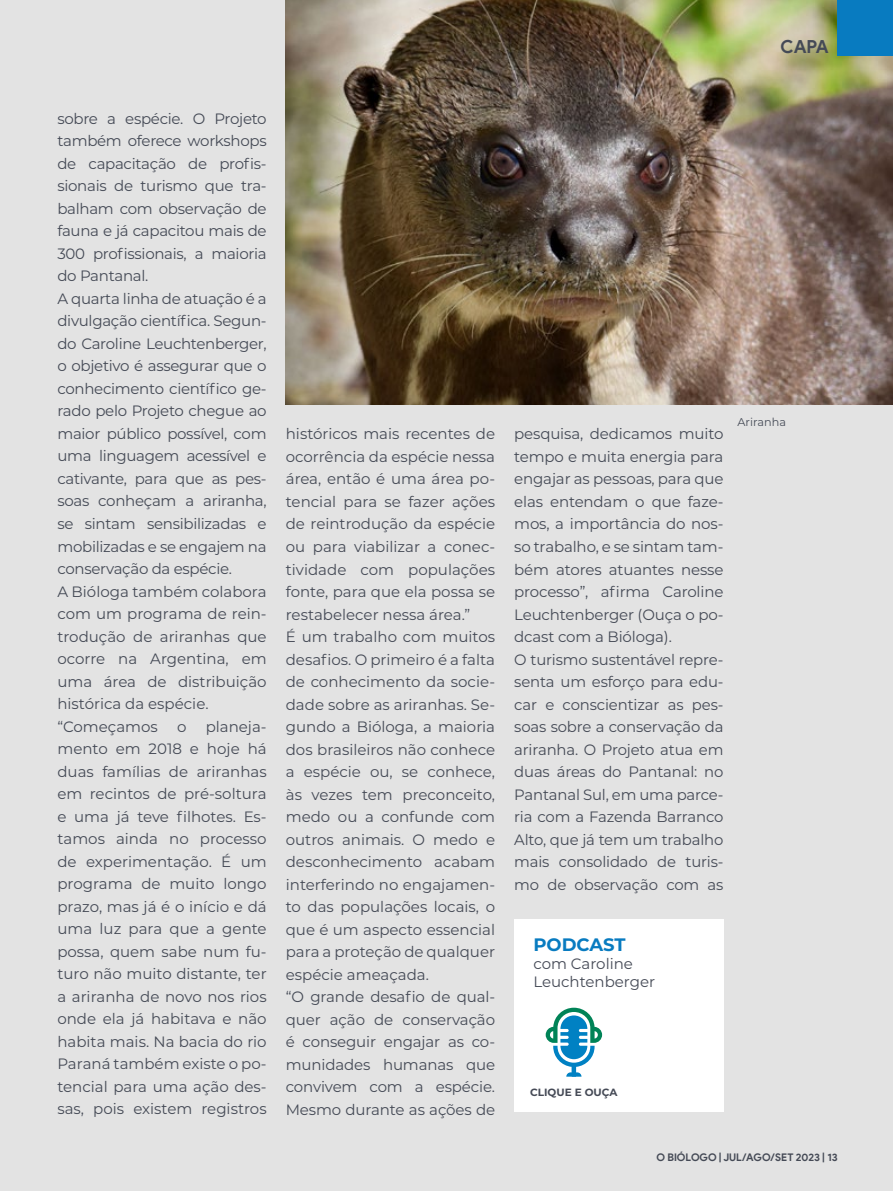
<style>
.page{position:relative;width:893px;height:1191px;background:#e3e3e3}
.page>*{position:absolute;margin:0;border:0;box-sizing:border-box;transform-origin:0 0}
.t1{font:700 18px "Montserrat";color:#087bc0}
.t2{font:700 18px "Product Sans";color:#454a56}
.t3{font:15px/22.5px "Montserrat";letter-spacing:-.01em;color:#454a56}
.t4{font:11.25px "Montserrat";color:#454a56}
.t5{font:700 10.5px "Product Sans";color:#454a56}
.t6{font:700 10.5px "Montserrat";color:#454a56}
</style>
<div class="page">
<img style="left:286px;top:0;width:607px;height:404px">
<div style="left:838px;top:0;width:55px;height:55px;background:#087bc0"></div>
<div style="left:514px;top:919px;width:209px;height:193px;background:#fff"></div>
<svg style="left:546px;top:1007px;width:56px;height:69px"></svg>
<p class="t2" style="left:780px;top:36px;width:50px">CAPA</p>
<p class="t3" style="left:57px;top:107px;width:211px">sobre a espécie. O Projeto também oferece workshops de capacitação de profis&shy;sionais de turismo que tra&shy;balham com observação de fauna e já capacitou mais de<br>300 profissionais, a maioria do Pantanal.<br>A quarta linha de atuação é a divulgação científica. Segun&shy;do Caroline Leuchtenberger, o objetivo é assegurar que o conhecimento científico ge&shy;rado pelo Projeto chegue ao maior público possível, com uma linguagem acessível e cativante, para que as pes&shy;soas conheçam a ariranha, se sintam sensibilizadas e mobilizadas e se engajem na conservação da espécie.<br>A Bióloga também colabora com um programa de rein&shy;trodução de ariranhas que ocorre na Argentina, em uma área de distribuição histórica da espécie. “Começamos</p>
<p class="t3" style="left:57px;top:714px;width:211px;text-align:justify;text-indent:148px">planeja&shy;mento em 2018 e hoje há duas famílias de ariranhas em recintos de pré-soltura e uma já teve filhotes. Es&shy;tamos ainda no processo de experimentação. É um programa de muito longo prazo, mas já é o início e dá uma luz para que a gente possa, quem sabe num fu&shy;turo não muito distante, ter a ariranha de novo nos rios onde ela já habitava e não habita mais. Na bacia do rio Paraná também existe o po&shy;tencial para uma ação des&shy;sas, pois existem registros</p>
<p class="t3" style="left:177px;top:714px;width:11px">o</p>
<p class="t3" style="left:286px;top:422px;width:211px">históricos mais recentes de ocorrência da espécie nessa área, então é uma área po&shy;tencial para se fazer ações de reintrodução da espécie ou para viabilizar a conec&shy;tividade com populações fonte, para que ela possa se restabelecer nessa área.”<br>É um trabalho com muitos desafios. O primeiro é a falta de conhecimento da socie&shy;dade sobre as ariranhas. Se&shy;gundo a Bióloga, a maioria dos brasileiros não conhece a espécie ou, se conhece, às vezes tem preconceito, medo ou a confunde com outros animais. O medo e desconhecimento acabam interferindo no engajamen&shy;to das populações locais, o que é um aspecto essencial para a proteção de qualquer espécie ameaçada.<br>“O grande desafio de qual&shy;quer ação de conservação é conseguir engajar as co&shy;munidades humanas que convivem com a espécie.<br>Mesmo durante as ações de</p>
<p class="t3" style="left:514px;top:422px;width:211px">pesquisa, dedicamos muito tempo e muita energia para engajar as pessoas, para que elas entendam o que faze&shy;mos, a importância do nos&shy;so trabalho, e se sintam tam&shy;bém atores atuantes nesse processo”, afirma Caroline<br>Leuchtenberger (Ouça o po&shy;dcast com a Bióloga).<br>O turismo sustentável repre&shy;senta um esforço para edu&shy;car e conscientizar as pes&shy;soas sobre a conservação da ariranha. O Projeto atua em duas áreas do Pantanal: no<br>Pantanal Sul, em uma parce&shy;ria com a Fazenda Barranco<br>Alto, que já tem um trabalho mais consolidado de turis&shy;mo de observação com as</p>
<p class="t1" style="left:533px;top:932px;width:94px">PODCAST</p>
<p class="t3" style="left:533px;top:954px;width:123px;line-height:18px">com Caroline<br>Leuchtenberger</p>
<p class="t6" style="left:530px;top:1084px;width:89px">CLIQUE E OUÇA</p>
<p class="t4" style="left:737px;top:414px;width:50px">Ariranha</p>
<p class="t5" style="left:657px;top:1150px;width:183px">O BIÓLOGO | JUL/AGO/SET 2023 | 13</p>
</div>
